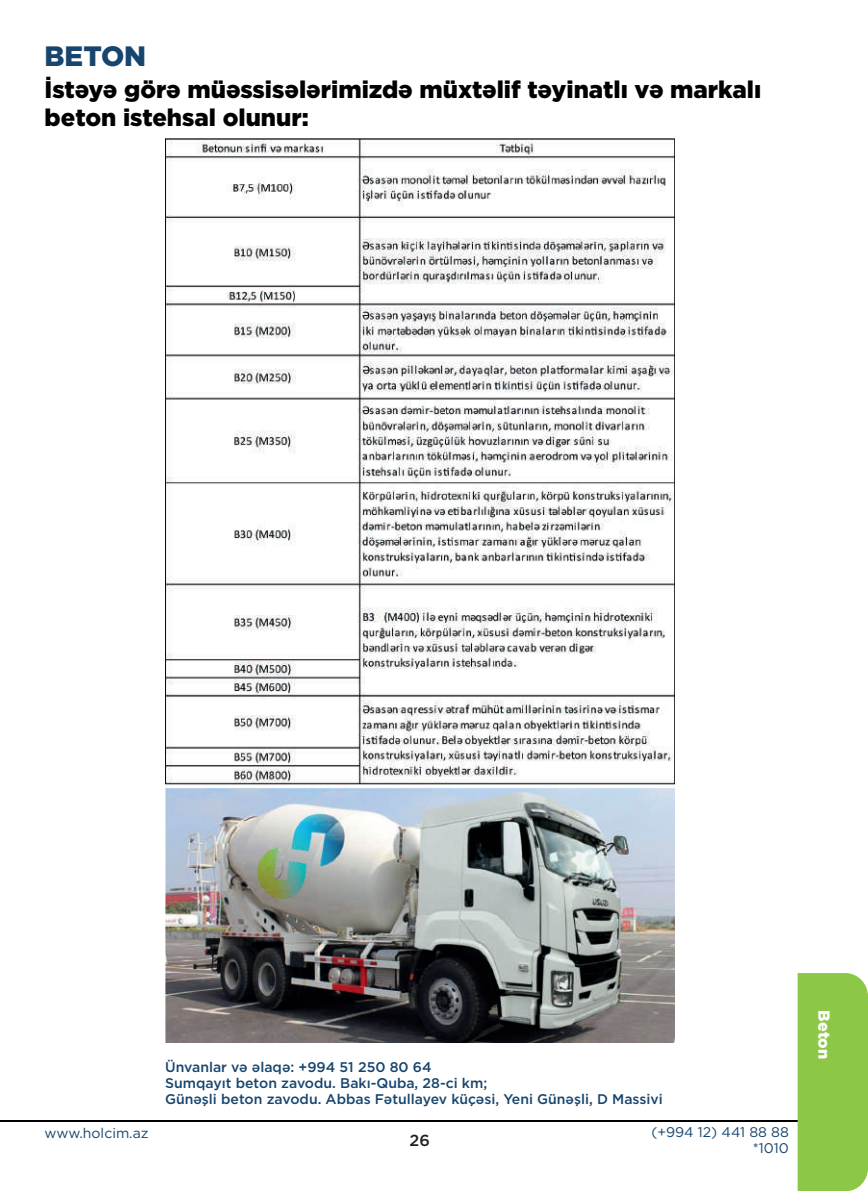
<style>
.page{position:relative;width:868px;height:1191px;background:#fff}
.page>*{position:absolute;margin:0;border:0;box-sizing:border-box;transform-origin:0 0}
.t1{font:900 28px "Gotham";color:#17456e}
.t2{font:900 24px/28px "Gotham";color:#000002}
.t3{font:900 16px "Gotham";color:#fff}
.t4{font:500 16px "Gotham";color:#231f20}
.t5{font:500 14px/16px "Gotham";color:#17456e}
.t6{font:14px/16px "Gotham";color:#17456e;text-align:right}
</style>
<div class="page">
<hr style="left:0;top:1120px;width:867px;height:2px;background:#000002">
<img style="left:165px;top:139px;width:509px;height:903px">
<div style="left:797px;top:973px;width:70px;height:218px;background:#8dc747"></div>
<h1 class="t1" style="left:45px;top:37px;width:103px">BETON</h1>
<h2 class="t2" style="left:45px;top:75px;width:718px">İstəyə görə müəssisələrimizdə müxtəlif təyinatlı və markalı beton istehsal olunur:</h2>
<p class="t5" style="left:165px;top:1059px;width:499px">Ünvanlar və əlaqə: +994 51 250 80 64<br>Sumqayıt beton zavodu. Bakı-Quba, 28-ci km;<br>Günəşli beton zavodu. Abbas Fətullayev küçəsi, Yeni Günəşli, D Massivi</p>
<p class="t6" style="left:45px;top:1124px;width:105px">www.holcim.az</p>
<p class="t6" style="left:651px;top:1123px;width:139px">(+994 12) 441 88 88 *1010</p>
<p class="t4" style="left:409px;top:1129px;width:22px">26</p>
<p class="t3" style="left:835px;top:1010px;width:50px;rotate:90deg">Beton</p>
</div>
